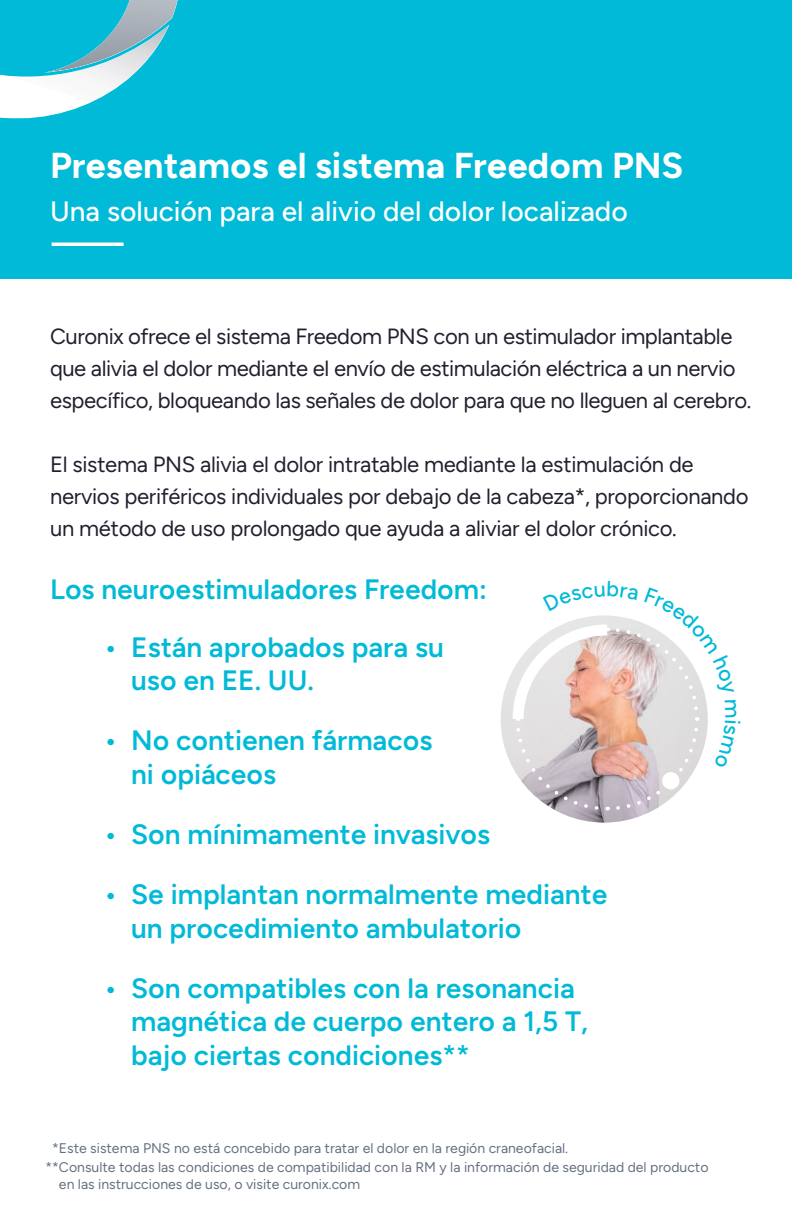
<style>
.page{position:relative;width:792px;height:1224px;background:#fff}
.page>*{position:absolute;margin:0;border:0;box-sizing:border-box;transform-origin:0 0}
.t1{font:700 36px "Figtree";color:#fff}
.t2{font:600 28px/33.6px "Figtree";color:#01bad7}
.t3{font:500 28px "Figtree";color:#fff}
.t4{font:22px/32px "Figtree";letter-spacing:-.02em;color:#20212e}
.t5{font:14px/16.8px "Figtree";color:#667180}
</style>
<div class="page">
<div style="left:0;top:0;width:792px;height:278px;background:#01bad7"></div>
<svg style="left:0;top:0;width:178px;height:119px"></svg>
<svg style="left:52px;top:242px;width:72px;height:4px"></svg>
<img style="left:501px;top:615px;width:207px;height:208px;border-radius:104px">
<svg style="left:507px;top:615px;width:201px;height:197px"></svg>
<h1 class="t1" style="left:50px;top:149px;width:635px">Presentamos el sistema Freedom PNS</h1>
<p class="t3" style="left:50px;top:198px;width:579px">Una solución para el alivio del dolor localizado</p>
<p class="t4" style="left:50px;top:321px;width:703px">Curonix ofrece el sistema Freedom PNS con un estimulador implantable que alivia el dolor mediante el envío de estimulación eléctrica a un nervio específico, bloqueando las señales de dolor para que no lleguen al cerebro.</p>
<p class="t4" style="left:50px;top:449px;width:700px">El sistema PNS alivia el dolor intratable mediante la estimulación de nervios periféricos individuales por debajo de la cabeza*, proporcionando un método de uso prolongado que ayuda a aliviar el dolor crónico.</p>
<p class="t2" style="left:50px;top:574px;width:439px">Los neuroestimuladores Freedom:</p>
<p class="t2" style="left:131px;top:632px;width:314px;text-indent:-27px">• Están aprobados para su uso en EE. UU.</p>
<p class="t2" style="left:131px;top:726px;width:303px;text-indent:-27px">• No contienen fármacos ni opiáceos</p>
<p class="t2" style="left:104px;top:819px;width:387px">• Son mínimamente invasivos</p>
<p class="t2" style="left:131px;top:879px;width:478px;text-indent:-27px">• Se implantan normalmente mediante un procedimiento ambulatorio</p>
<p class="t2" style="left:131px;top:973px;width:458px;text-indent:-27px">• Son compatibles con la resonancia magnética de cuerpo entero a 1,5 T, bajo ciertas condiciones**</p>
<p class="t5" style="left:52px;top:1141px;width:518px">*Este sistema PNS no está concebido para tratar el dolor en la región craneofacial.</p>
<p class="t5" style="left:59px;top:1159px;width:651px;text-indent:-13px">** Consulte todas las condiciones de compatibilidad con la RM y la información de seguridad del producto en las instrucciones de uso, o visite curonix.com</p>
</div>
